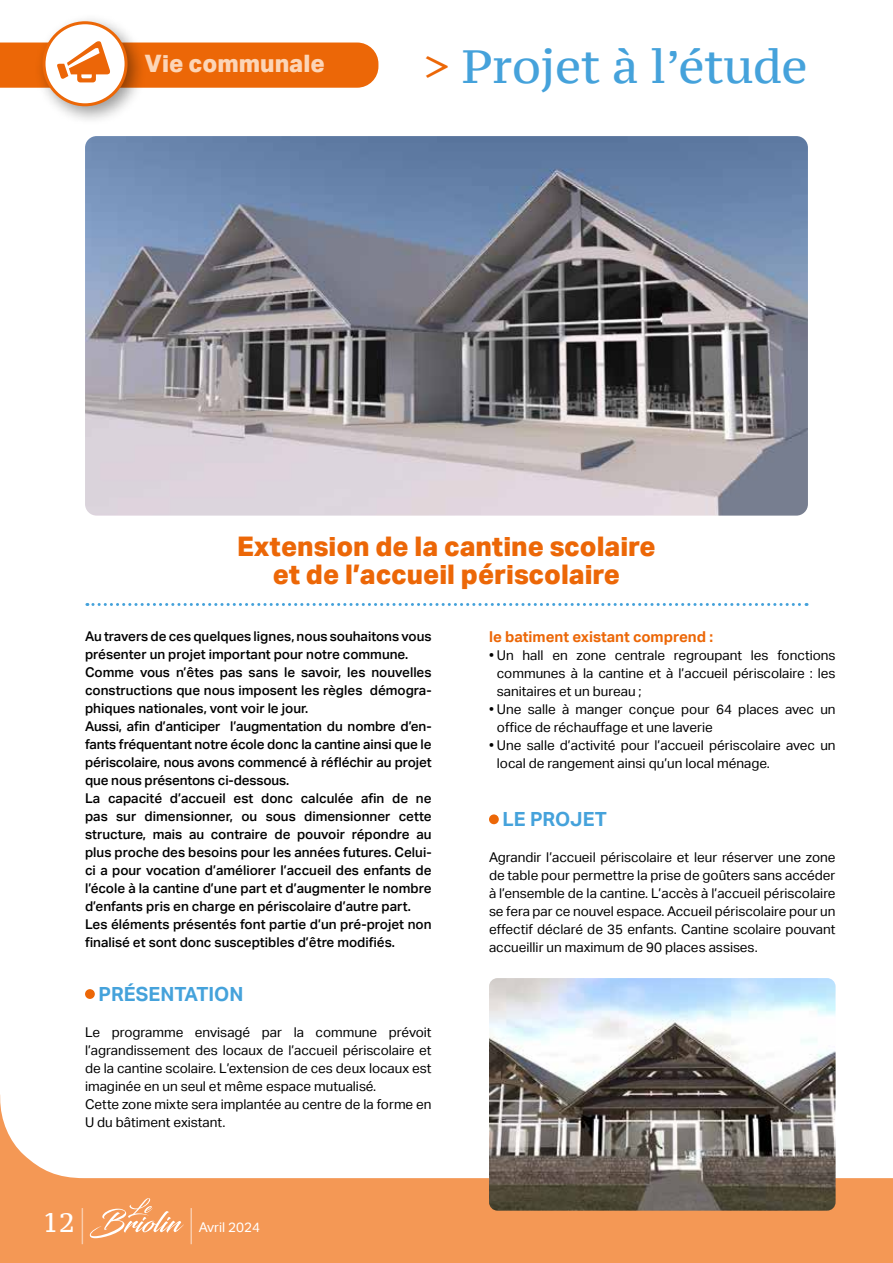
<style>
.page{position:relative;width:893px;height:1263px;background:#fff}
.page>*{position:absolute;margin:0;border:0;box-sizing:border-box;transform-origin:0 0}
.t1{font:46.5px "PT Serif Caption";letter-spacing:-.01em;color:#45a2db}
.t2{font:800 27px/28.5px "Aktiv Grotesk";color:#ec6707;text-align:center}
.t3{font:27px "PT Serif Caption";color:#fff}
.t4{font:800 24px "Aktiv Grotesk";color:#fcd5b7}
.t5{font:700 19.5px "Aktiv Grotesk";color:#45a2db}
.t6{font:700 15px "Aktiv Grotesk";color:#ec6707}
.t7{font:13.5px/18px "Aktiv Grotesk";color:#000}
.t8{font:500 13.5px/18px "Aktiv Grotesk";color:#000}
.t9{font:13.5px "Aktiv Grotesk";color:#fff}
.s1{color:#ec6707}
</style>
<div class="page">
<svg style="left:0;top:1095px;width:893px;height:168px;fill:#f49855"></svg>
<div style="left:35px;top:13px;width:113px;height:113px;background:#000;opacity:.4"></div>
<div style="left:44px;top:23px;width:82px;height:82px;background:#fff;border-radius:50%"></div>
<svg style="left:0;top:41px;width:378px;height:47px"></svg>
<div style="left:43px;top:21px;width:85px;height:85px;border:3px solid #ec6707;border-radius:50%"></div>
<hr style="left:82px;top:1208px;width:1px;height:36px;background:#fff">
<svg style="left:90px;top:1198px;width:94px;height:40px;background:#f5a971"></svg>
<hr style="left:190px;top:1208px;width:2px;height:36px;background:#fff">
<div style="left:85px;top:989px;width:10px;height:10px;background:#ec6707;border-radius:50%"></div>
<div style="left:489px;top:814px;width:10px;height:10px;background:#ec6707;border-radius:50%"></div>
<img style="left:489px;top:978px;width:347px;height:233px">
<img style="left:85px;top:136px;width:723px;height:380px">
<svg style="left:87px;top:603px;width:720px;height:3px"></svg>
<h3 class="t4" style="left:145px;top:50px;width:182px">Vie communale</h3>
<h1 class="t1" style="left:422px;top:37px;width:387px"><span class="s1">&gt;</span> Projet à l’étude</h1>
<h2 class="t2" style="left:237px;top:532px;width:420px">Extension de la cantine scolaire et de l’accueil périscolaire</h2>
<p class="t8" style="left:85px;top:627px;width:348px">Au travers de ces quelques lignes, nous souhaitons vous présenter un projet important pour notre commune.<br>Comme vous n’êtes pas sans le savoir, les nouvelles constructions que nous imposent les règles démogra&shy;phiques nationales, vont voir le jour.<br>Aussi, afin d’anticiper l’augmentation du nombre d’en&shy;fants fréquentant notre école donc la cantine ainsi que le périscolaire, nous avons commencé à réfléchir au projet que nous présentons ci-dessous.<br>La capacité d’accueil est donc calculée afin de ne pas sur dimensionner, ou sous dimensionner cette structure, mais au contraire de pouvoir répondre au plus proche des besoins pour les années futures. Celui&shy;ci a pour vocation d’améliorer l’accueil des enfants de l’école à la cantine d’une part et d’augmenter le nombre d’enfants pris en charge en périscolaire d’autre part.<br>Les éléments présentés font partie d’un pré-projet non finalisé et sont donc susceptibles d’être modifiés.</p>
<h3 class="t5" style="left:99px;top:983px;width:146px">PRÉSENTATION</h3>
<p class="t7" style="left:85px;top:1023px;width:348px">Le programme envisagé par la commune prévoit l’agrandissement des locaux de l’accueil périscolaire et de la cantine scolaire. L’extension de ces deux locaux est imaginée en un seul et même espace mutualisé.<br>Cette zone mixte sera implantée au centre de la forme en U du bâtiment existant.</p>
<h2 class="t3" style="left:43px;top:1205px;width:34px">12</h2>
<p class="t9" style="left:199px;top:1220px;width:63px">Avril 2024</p>
<p class="t6" style="left:489px;top:628px;width:226px">le batiment existant comprend :</p>
<p class="t7" style="left:497px;top:646px;width:340px;text-align:justify;text-indent:-8px">• Un hall en zone centrale regroupant les fonctions communes à la cantine et à l’accueil périscolaire : les sanitaires et un bureau ;</p>
<p class="t7" style="left:497px;top:700px;width:340px;text-indent:-8px">• Une salle à manger conçue pour 64 places avec un office de réchauffage et une laverie</p>
<p class="t7" style="left:497px;top:736px;width:340px;text-indent:-8px">• Une salle d’activité pour l’accueil périscolaire avec un local de rangement ainsi qu’un local ménage.</p>
<h3 class="t5" style="left:503px;top:808px;width:106px">LE PROJET</h3>
<p class="t7" style="left:489px;top:849px;width:348px;text-align:justify">Agrandir l’accueil périscolaire et leur réserver une zone de table pour permettre la prise de goûters sans accéder à l’ensemble de la cantine. L’accès à l’accueil périscolaire se fera par ce nouvel espace. Accueil périscolaire pour un effectif déclaré de 35 enfants. Cantine scolaire pouvant accueillir un maximum de 90 places assises.</p>
</div>
